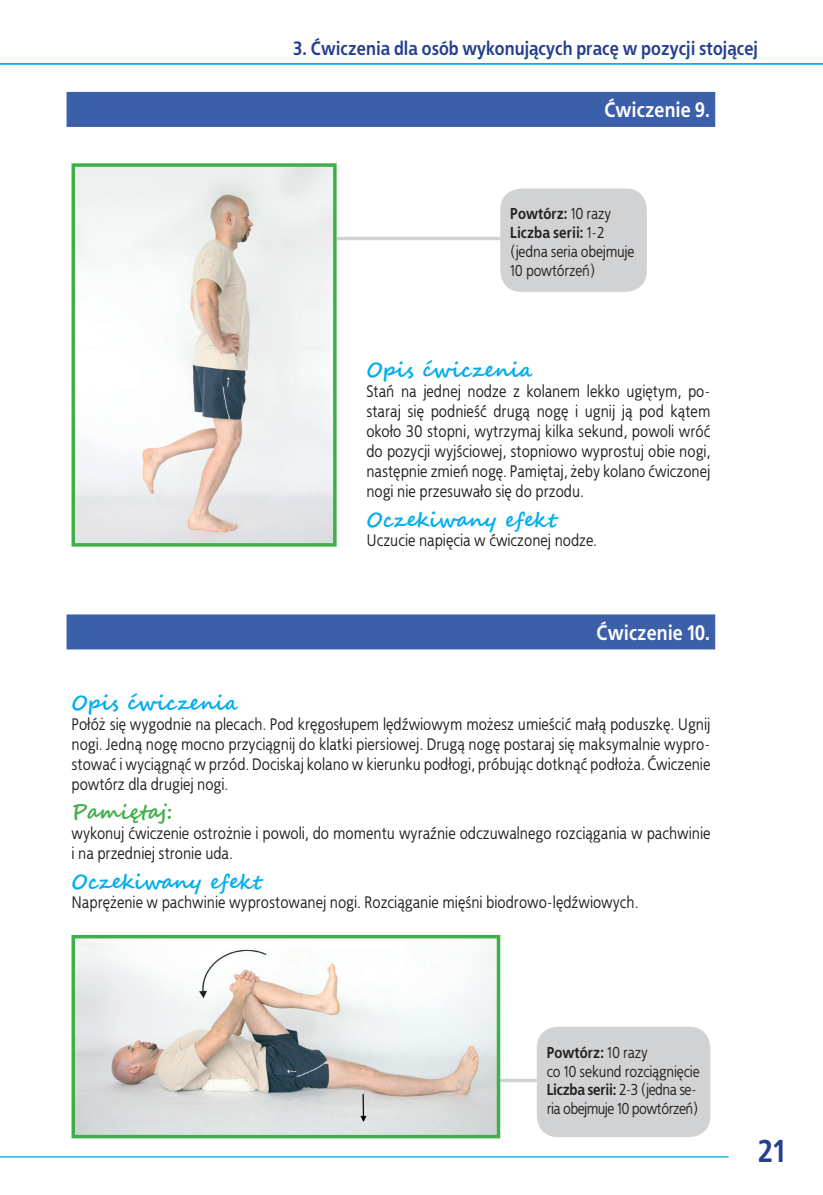
<style>
.page{position:relative;width:823px;height:1195px;background:#fff}
.page>*{position:absolute;margin:0;border:0;box-sizing:border-box;transform-origin:0 0}
.t1{font:700 31.5px "EFN Bureau";color:#253f8e}
.t2{font:700 21px "EFN Bureau";color:#fff}
.t3{font:700 20.3px "Segoe Script";color:#00aeef}
.t4{font:700 20.3px "Segoe Script";letter-spacing:-.005em;color:#40ae49}
.t5{font:700 19.25px "EFN Bureau";color:#253f8e}
.t6{font:16.62px/19.9px "EFN Bureau";letter-spacing:.01em;color:#231f20;text-align:justify}
.t7{font:15.75px/18.9px "EFN Bureau";color:#231f20}
.s1{font-weight:700}
</style>
<div class="page">
<hr style="left:0;top:1156px;width:728px;height:1px;background:#00aeef">
<hr style="left:0;top:63px;width:823px;height:2px;background:#00aeef">
<div style="left:67px;top:92px;width:648px;height:35px;background:#3c5fa9"></div>
<div style="left:67px;top:614px;width:648px;height:35px;background:#3c5fa9"></div>
<div style="left:500px;top:188px;width:147px;height:104px;background:#d1d2d4;border-radius:21px"></div>
<hr style="left:336px;top:237px;width:164px;height:3px;background:#d1d2d4">
<div style="left:537px;top:1026px;width:173px;height:111px;background:#d1d2d4;border-radius:21px"></div>
<svg style="left:500px;top:1078px;width:37px;height:4px"></svg>
<img style="left:76px;top:168px;width:255px;height:373px">
<div style="left:71px;top:163px;width:265px;height:383px;border:4px solid #40ae49"></div>
<img style="left:76px;top:940px;width:419px;height:193px">
<div style="left:71px;top:935px;width:429px;height:203px;border:4px solid #40ae49"></div>
<p class="t5" style="left:293px;top:34px;width:466px">3. Ćwiczenia dla osób wykonujących pracę w pozycji stojącej</p>
<p class="t2" style="left:604px;top:94px;width:107px">Ćwiczenie 9.</p>
<p class="t7" style="left:510px;top:204px;width:126px"><span class="s1">Powtórz:</span> 10 razy<br><span class="s1">Liczba serii:</span> 1-2 (jedna seria obejmuje<br>10 powtórzeń)</p>
<p class="t3" style="left:366px;top:354px;width:167px">Opis ćwiczenia</p>
<p class="t6" style="left:366px;top:381px;width:346px">Stań na jednej nodze z kolanem lekko ugiętym, po&shy;staraj się podnieść drugą nogę i ugnij ją pod kątem około 30 stopni, wytrzymaj kilka sekund, powoli wróć do pozycji wyjściowej, stopniowo wyprostuj obie nogi, następnie zmień nogę. Pamiętaj, żeby kolano ćwiczonej nogi nie przesuwało się do przodu.</p>
<p class="t3" style="left:366px;top:503px;width:191px">Oczekiwany efekt</p>
<p class="t6" style="left:366px;top:530px;width:232px">Uczucie napięcia w ćwiczonej nodze.</p>
<p class="t2" style="left:596px;top:617px;width:115px">Ćwiczenie 10.</p>
<p class="t3" style="left:71px;top:686px;width:167px">Opis ćwiczenia</p>
<p class="t6" style="left:71px;top:714px;width:640px">Połóż się wygodnie na plecach. Pod kręgosłupem lędźwiowym możesz umieścić małą poduszkę. Ugnij nogi. Jedną nogę mocno przyciągnij do klatki piersiowej. Drugą nogę postaraj się maksymalnie wypro&shy;stować i wyciągnąć w przód. Dociskaj kolano w kierunku podłogi, próbując dotknąć podłoża. Ćwiczenie powtórz dla drugiej nogi.</p>
<p class="t4" style="left:71px;top:795px;width:102px">Pamiętaj:</p>
<p class="t6" style="left:71px;top:823px;width:640px">wykonuj ćwiczenie ostrożnie i powoli, do momentu wyraźnie odczuwalnego rozciągania w pachwinie i na przedniej stronie uda.</p>
<p class="t3" style="left:71px;top:865px;width:191px">Oczekiwany efekt</p>
<p class="t6" style="left:71px;top:892px;width:568px">Naprężenie w pachwinie wyprostowanej nogi. Rozciąganie mięśni biodrowo-lędźwiowych.</p>
<p class="t7" style="left:546px;top:1042px;width:154px"><span class="s1">Powtórz:</span> 10 razy<br>co 10 sekund rozciągnięcie<br><span class="s1">Liczba serii:</span> 2-3 (jedna se&shy;ria obejmuje 10 powtórzeń)</p>
<h1 class="t1" style="left:758px;top:1128px;width:28px">21</h1>
</div>
